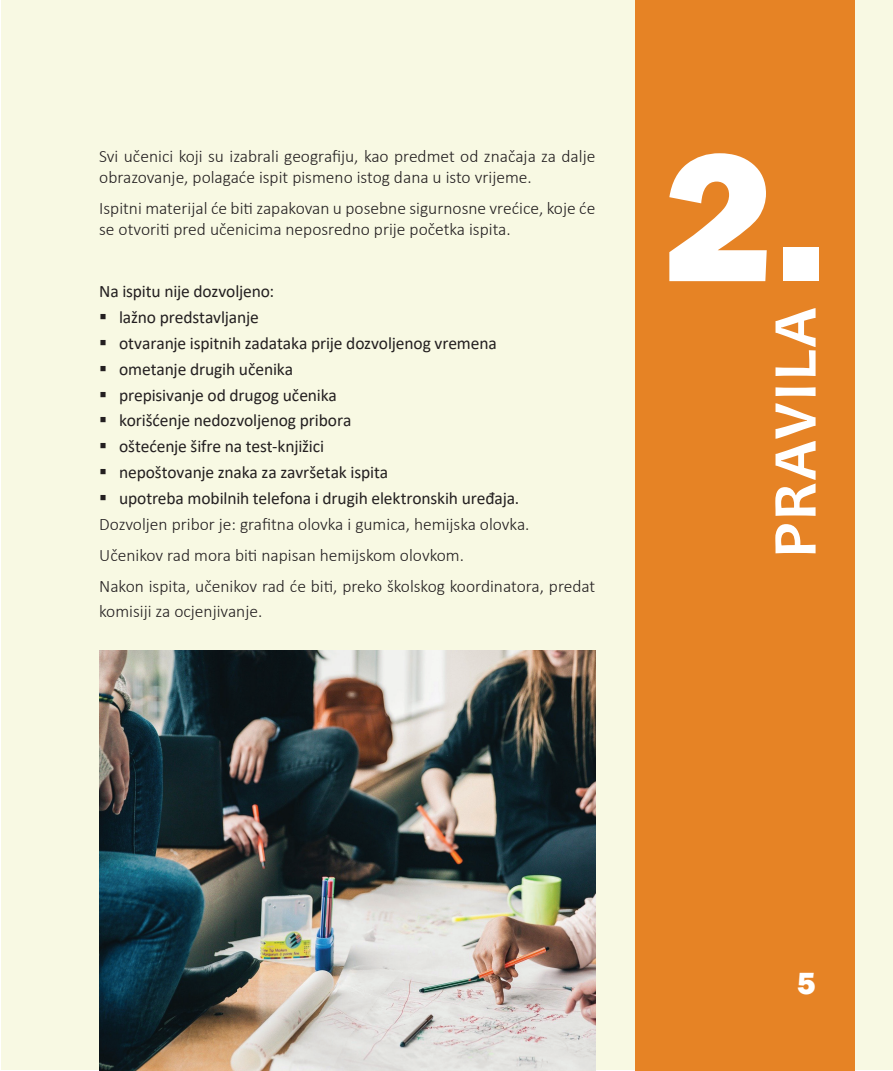
<style>
.page{position:relative;width:893px;height:1071px;background:#fff}
.page>*{position:absolute;margin:0;border:0;box-sizing:border-box;transform-origin:0 0}
.t1{font:800 189px "Franklin Gothic";color:#fff}
.t2{font:700 63px "Candara";letter-spacing:.04em;color:#fff}
.t3{font:800 31.5px "Franklin Gothic";color:#fff}
.t4{font:300 17.5px/21px "Calibri";color:#231f20}
.t5{font:17.5px "Calibri";letter-spacing:-.01em;color:#231f20}
.s1{font-weight:400}
</style>
<div class="page">
<div style="left:1px;top:1px;width:891px;height:1069px;background:#f8f9e3"></div>
<div style="left:635px;top:0;width:219px;height:1070px;background:#e68325"></div>
<img style="left:99px;top:651px;width:496px;height:420px">
<p class="t4" style="left:99px;top:145px;width:498px">Svi učenici koji su izabrali geografiju, kao predmet od značaja za dalje obrazovanje, polagaće ispit pismeno istog dana u isto vrijeme.</p>
<p class="t4" style="left:99px;top:197px;width:498px">Ispitni materijal će biti zapakovan u posebne sigurnosne vrećice, koje će se otvoriti pred učenicima neposredno prije početka ispita.</p>
<p class="t5" style="left:99px;top:279px;width:176px">Na ispitu nije dozvoljeno:</p>
<p class="t5" style="left:99px;top:305px;width:161px">▪ lažno predstavljanje</p>
<p class="t5" style="left:99px;top:331px;width:399px">▪ otvaranje ispitnih zadataka prije dozvoljenog vremena</p>
<p class="t5" style="left:99px;top:357px;width:195px">▪ ometanje drugih učenika</p>
<p class="t5" style="left:99px;top:383px;width:239px">▪ prepisivanje od drugog učenika</p>
<p class="t5" style="left:99px;top:409px;width:254px">▪ korišćenje nedozvoljenog pribora</p>
<p class="t5" style="left:99px;top:434px;width:226px">▪ oštećenje šifre na test-knjižici</p>
<p class="t5" style="left:99px;top:460px;width:291px">▪ nepoštovanje znaka za završetak ispita</p>
<p class="t4" style="left:99px;top:485px;width:432px;line-height:25.9px">▪ <span class="s1">upotreba mobilnih telefona i drugih elektronskih uređaja.<br></span>Dozvoljen pribor je: grafitna olovka i gumica, hemijska olovka.</p>
<p class="t4" style="left:99px;top:540px;width:498px;line-height:31px">Učenikov rad mora biti napisan hemijskom olovkom.<br>Nakon ispita, učenikov rad će biti, preko školskog koordinatora, predat</p>
<p class="t4" style="left:99px;top:601px;width:165px">komisiji za ocjenjivanje.</p>
<h1 class="t1" style="left:664px;top:95px;width:164px">2.</h1>
<h2 class="t2" style="left:756px;top:558px;width:252px;rotate:-90deg">PRAVILA</h2>
<h3 class="t3" style="left:797px;top:964px;width:20px">5</h3>
</div>
